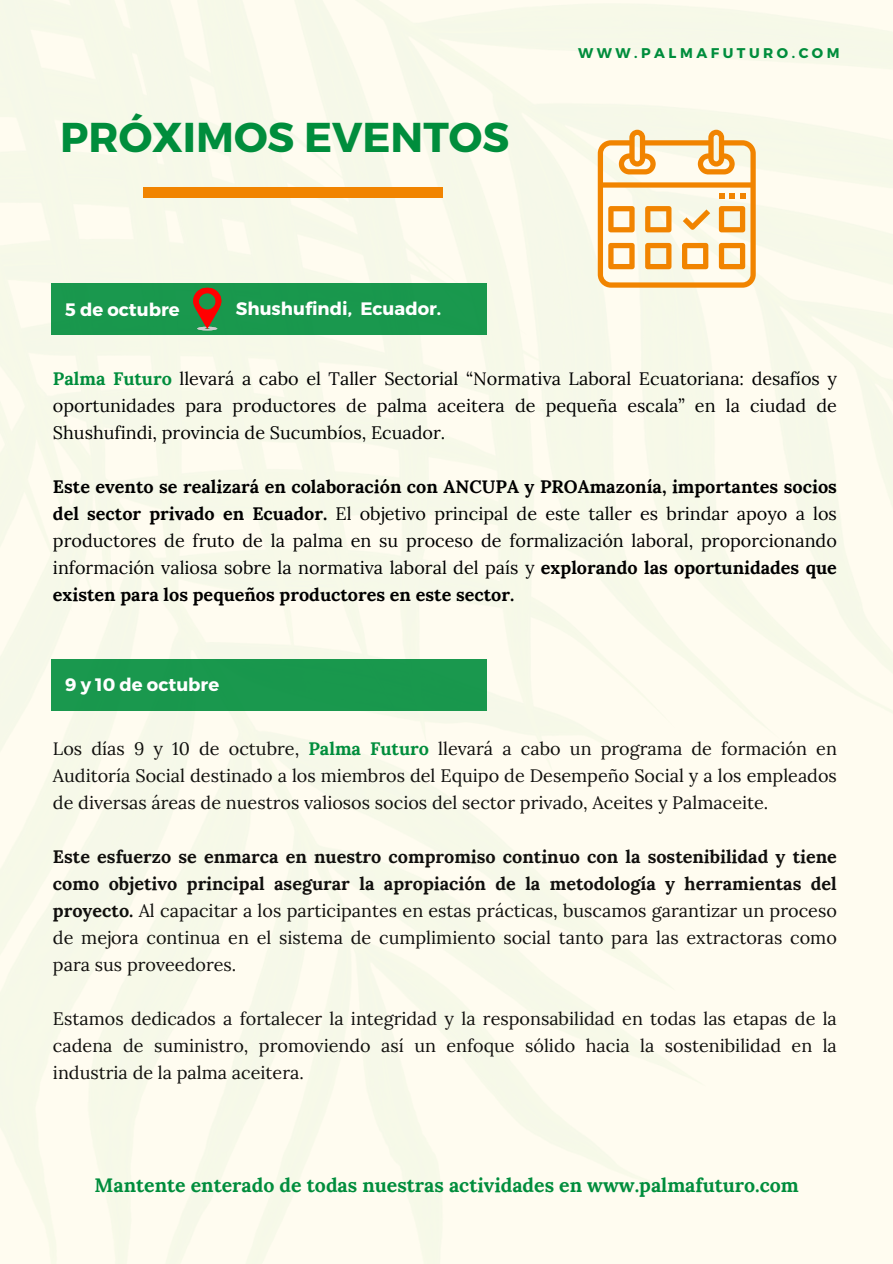
<style>
.page{position:relative;width:893px;height:1264px;background:#fff}
.page>*{position:absolute;margin:0;border:0;box-sizing:border-box;transform-origin:0 0}
.t1{font:700 41.7px "Montserrat";color:#008d3c}
.t2{font:700 19.5px "Lora";color:#008d3c}
.t3{font:18px/27px "Lora";color:#100f0d;text-align:justify}
.t4{font:700 18px/27px "Lora";color:#000;text-align:justify}
.t5{font:18px/27px "Lora";color:#000;text-align:justify}
.t6{font:700 18px "Montserrat";color:#fff}
.t7{font:700 14.1px "Montserrat";letter-spacing:.25em;color:#008d3c}
.s1{font-weight:700;color:#008d3c}
.s2{font-weight:400}
.s3{font-weight:700}
</style>
<div class="page">
<img style="left:0;top:0;width:892px;height:1263px">
<svg style="left:597px;top:130px;width:158px;height:157px"></svg>
<div style="left:51px;top:284px;width:435px;height:50px;background:#19984d"></div>
<hr style="left:197px;top:327px;width:20px;height:3px;background:#ccc;border-radius:50%">
<svg style="left:193px;top:288px;width:28px;height:41px"></svg>
<div style="left:51px;top:659px;width:435px;height:51px;background:#19984d"></div>
<div style="left:143px;top:187px;width:299px;height:10px;background:#f18400"></div>
<p class="t1" style="left:60px;top:110px;width:450px">PRÓXIMOS EVENTOS</p>
<p class="t6" style="left:65px;top:298px;width:116px">5 de octubre</p>
<p class="t6" style="left:236px;top:297px;width:207px">Shushufindi, Ecuador.</p>
<p class="t7" style="left:578px;top:44px;width:263px">WWW.PALMAFUTURO.COM</p>
<p class="t5" style="left:53px;top:364px;width:785px"><span class="s1">Palma Futuro</span> llevará a cabo el Taller Sectorial “Normativa Laboral Ecuatoriana: desafíos y oportunidades para productores de palma aceitera de pequeña escala” en la ciudad de Shushufindi, provincia de Sucumbíos, Ecuador.</p>
<p class="t4" style="left:53px;top:472px;width:785px">Este evento se realizará en colaboración con ANCUPA y PROAmazonía, importantes socios del sector privado en Ecuador. <span class="s2">El objetivo principal de este taller es brindar apoyo a los productores de fruto de la palma en su proceso de formalización laboral, proporcionando información valiosa sobre la normativa laboral del país y</span> explorando las oportunidades que existen para los pequeños productores en este sector.</p>
<p class="t6" style="left:65px;top:672px;width:155px">9 y 10 de octubre</p>
<p class="t3" style="left:53px;top:735px;width:785px">Los días 9 y 10 de octubre, <span class="s1">Palma Futuro</span> llevará a cabo un programa de formación en Auditoría Social destinado a los miembros del Equipo de Desempeño Social y a los empleados de diversas áreas de nuestros valiosos socios del sector privado, Aceites y Palmaceite.</p>
<p class="t3" style="left:53px;top:843px;width:785px"><span class="s3">Este esfuerzo se enmarca en nuestro compromiso continuo con la sostenibilidad y tiene como objetivo principal asegurar la apropiación de la metodología y herramientas del proyecto.</span> Al capacitar a los participantes en estas prácticas, buscamos garantizar un proceso de mejora continua en el sistema de cumplimiento social tanto para las extractoras como para sus proveedores.</p>
<p class="t3" style="left:53px;top:1005px;width:785px">Estamos dedicados a fortalecer la integridad y la responsabilidad en todas las etapas de la cadena de suministro, promoviendo así un enfoque sólido hacia la sostenibilidad en la industria de la palma aceitera.</p>
<p class="t2" style="left:95px;top:1172px;width:705px">Mantente enterado de todas nuestras actividades en www.palmafuturo.com</p>
</div>
